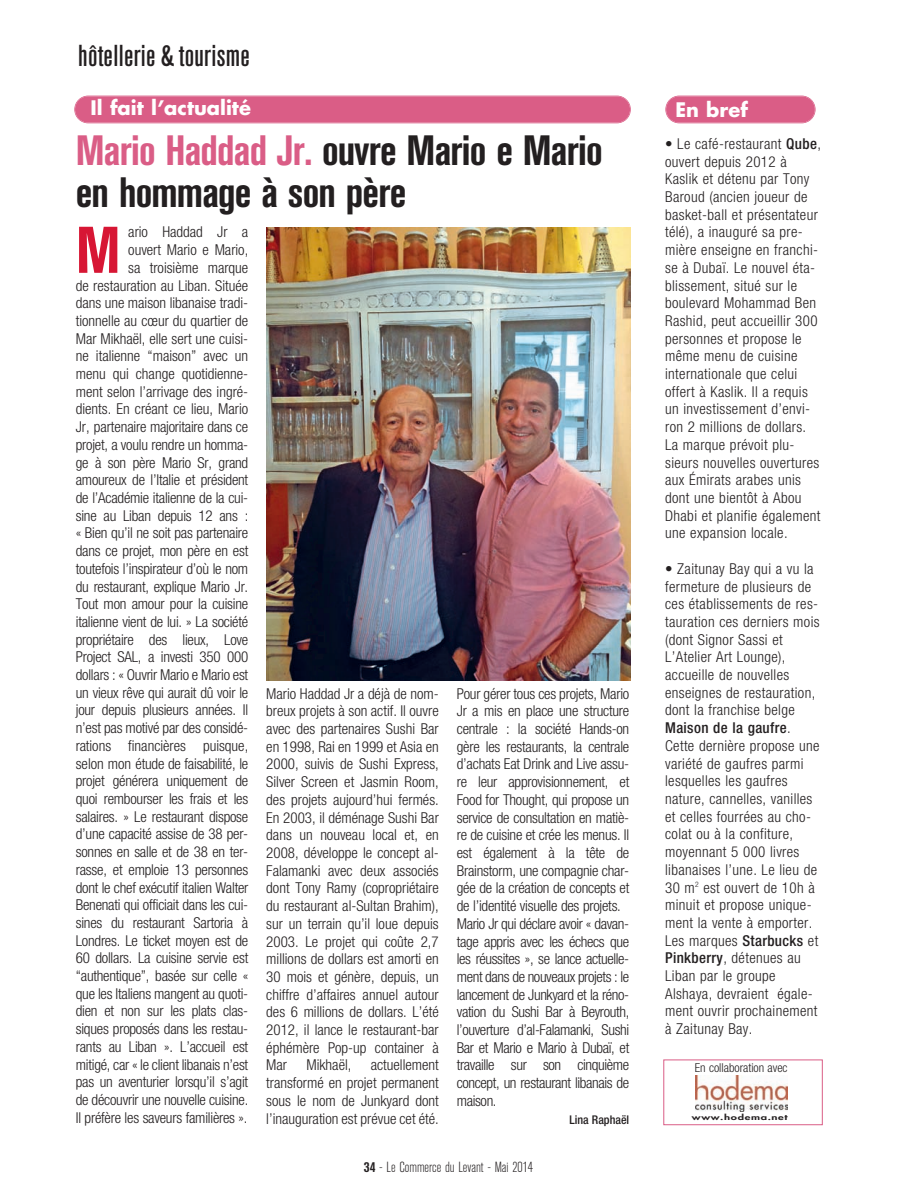
<style>
.page{position:relative;width:897px;height:1195px;background:#fff}
.page>*{position:absolute;margin:0;border:0;box-sizing:border-box;transform-origin:0 0}
.t1{font:700 condensed 65.25px "Akzidenz Grotesk BE";color:#d71634}
.t2{font:700 condensed 42px/42px "Akzidenz Grotesk BE";letter-spacing:-.02em;color:#231f20}
.t3{font:500 condensed 30px "Akzidenz Grotesk BE";letter-spacing:.01em;color:#231f20}
.t4{font:700 19.5px "Futura";color:#fff}
.t5{font:300 condensed 15px/17.7px "Helvetica Neue";letter-spacing:-.015em;color:#231f20;text-align:justify}
.t6{font:300 condensed 15px/17.7px "Helvetica Neue";letter-spacing:.025em;color:#231f20}
.t7{font:300 condensed 14.55px "Akzidenz Grotesk BE";color:#231f20}
.t8{font:300 condensed 12.3px "Helvetica Neue";color:#231f20}
.t9{font:500 condensed 12px "Helvetica Neue";color:#231f20}
.t10{font:800 7.5px "Futura";letter-spacing:.06em;color:#231f20;scale:1.5 1}
.s1{color:#da5d86}
.s2{font-weight:700}
.s3{font-weight:500}
</style>
<div class="page">
<div style="left:666px;top:96px;width:149px;height:27px;background:#da5d86;border-radius:13px"></div>
<div style="left:665px;top:96px;width:151px;height:27px;border:2px solid #da5d86;border-radius:14px"></div>
<div style="left:75px;top:96px;width:555px;height:27px;background:#da5d86;border-radius:13px"></div>
<div style="left:74px;top:96px;width:557px;height:27px;border:2px solid #da5d86;border-radius:14px"></div>
<img style="left:266px;top:228px;width:365px;height:452px">
<div style="left:663px;top:1059px;width:160px;height:66px;border:1px solid #da5d86"></div>
<img style="left:695px;top:1075px;width:93px;height:36px">
<h3 class="t3" style="left:78px;top:44px;width:173px">hôtellerie &amp; tourisme</h3>
<h3 class="t4" style="left:91px;top:99px;width:162px">Il fait l’actualité</h3>
<h2 class="t2" style="left:76px;top:133px;width:528px"><span class="s1">Mario Haddad Jr.</span> ouvre Mario e Mario en hommage à son père</h2>
<p class="t5" style="left:76px;top:224px;width:174px;text-align:right">ario Haddad Jr a<br>ouvert Mario e Mario,<br>sa troisième marque<br>de restauration au Liban. Située dans une maison libanaise tradi&shy;tionnelle au cœur du quartier de<br>Mar Mikhaël, elle sert une cuisi&shy;ne italienne “maison” avec un menu qui change quotidienne&shy;ment selon l’arrivage des ingré&shy;dients. En créant ce lieu, Mario<br>Jr, partenaire majoritaire dans ce projet, a voulu rendre un homma&shy;ge à son père Mario Sr, grand amoureux de l’Italie et président de l’Académie italienne de la cui&shy;sine au Liban depuis 12 ans : « Bien qu’il ne soit pas partenaire dans ce projet, mon père en est toutefois l’inspirateur d’où le nom du restaurant, explique Mario Jr.<br>Tout mon amour pour la cuisine italienne vient de lui. » La société propriétaire des lieux, Love<br>Project SAL, a investi 350 000 dollars : « Ouvrir Mario e Mario est un vieux rêve qui aurait dû voir le jour depuis plusieurs années. Il n’est pas motivé par des considé&shy;rations financières puisque, selon mon étude de faisabilité, le projet générera uniquement de quoi rembourser les frais et les salaires. » Le restaurant dispose d’une capacité assise de 38 per&shy;sonnes en salle et de 38 en ter&shy;rasse, et emploie 13 personnes dont le chef exécutif italien Walter<br>Benenati qui officiait dans les cui&shy;sines du restaurant Sartoria à<br>Londres. Le ticket moyen est de<br>60 dollars. La cuisine servie est “authentique”, basée sur celle « que les Italiens mangent au quoti&shy;dien et non sur les plats clas&shy;siques proposés dans les restau&shy;rants au Liban ». L’accueil est mitigé, car « le client libanais n’est pas un aventurier lorsqu’il s’agit de découvrir une nouvelle cuisine.<br>Il préfère les saveurs familières ».</p>
<h1 class="t1" style="left:76px;top:227px;width:46px">M</h1>
<p class="t5" style="left:266px;top:686px;width:174px">Mario Haddad Jr a déjà de nom&shy;breux projets à son actif. Il ouvre avec des partenaires Sushi Bar en 1998, Rai en 1999 et Asia en 2000, suivis de Sushi Express, Silver Screen et Jasmin Room, des projets aujourd’hui fermés.<br>En 2003, il déménage Sushi Bar dans un nouveau local et, en 2008, développe le concept al-Falamanki avec deux associés dont Tony Ramy (copropriétaire du restaurant al-Sultan Brahim), sur un terrain qu’il loue depuis 2003. Le projet qui coûte 2,7 millions de dollars est amorti en 30 mois et génère, depuis, un chiffre d’affaires annuel autour des 6 millions de dollars. L’été 2012, il lance le restaurant-bar éphémère Pop-up container à Mar</p>
<p class="t5" style="left:306px;top:1057px;width:46px">Mikhaël,</p>
<p class="t5" style="left:266px;top:1057px;width:174px;text-indent:104px">actuellement transformé en projet permanent sous le nom de Junkyard dont l’inauguration est prévue cet été.</p>
<p class="t5" style="left:457px;top:686px;width:174px;text-align:left">Pour gérer tous ces projets, Mario<br>Jr a mis en place une structure centrale : la société Hands-on gère les restaurants, la centrale d’achats Eat Drink and Live assu&shy;re leur approvisionnement, et<br>Food for Thought, qui propose un service de consultation en matiè&shy;re de cuisine et crée les menus. Il est également à la tête de<br>Brainstorm, une compagnie char&shy;gée de la création de concepts et de l’identité visuelle des projets.<br>Mario Jr qui déclare avoir « davan&shy;tage appris avec les échecs que les réussites », se lance actuelle&shy;ment dans de nouveaux projets : le lancement de Junkyard et la réno&shy;vation du Sushi Bar à Beyrouth, l’ouverture d’al-Falamanki, Sushi<br>Bar et Mario e Mario à Dubaï, et travaille sur son cinquième concept, un restaurant libanais de maison.</p>
<p class="t9" style="left:569px;top:1115px;width:61px">Lina Raphaël</p>
<p class="t7" style="left:364px;top:1161px;width:171px"><span class="s2">34</span> - Le Commerce du Levant - Mai 2014</p>
<h3 class="t4" style="left:675px;top:101px;width:74px">En bref</h3>
<p class="t6" style="left:665px;top:136px;width:157px">• Le café-restaurant <span class="s3">Qube</span>, ouvert depuis 2012 à<br>Kaslik et détenu par Tony<br>Baroud (ancien joueur de basket-ball et présentateur télé), a inauguré sa pre&shy;mière enseigne en franchi&shy;se à Dubaï. Le nouvel éta&shy;blissement, situé sur le boulevard Mohammad Ben<br>Rashid, peut accueillir 300 personnes et propose le même menu de cuisine internationale que celui offert à Kaslik. Il a requis un investissement d’envi&shy;ron 2 millions de dollars.<br>La marque prévoit plu&shy;sieurs nouvelles ouvertures aux Émirats arabes unis dont une bientôt à Abou<br>Dhabi et planifie également une expansion locale.</p>
<p class="t6" style="left:665px;top:561px;width:156px">• Zaitunay Bay qui a vu la fermeture de plusieurs de ces établissements de res&shy;tauration ces derniers mois (dont Signor Sassi et<br>L’Atelier Art Lounge), accueille de nouvelles enseignes de restauration, dont la franchise belge<br><span class="s3">Maison de la gaufre</span>.<br>Cette dernière propose une variété de gaufres parmi lesquelles les gaufres nature, cannelles, vanilles et celles fourrées au cho&shy;colat ou à la confiture, moyennant 5 000 livres libanaises l’une. Le lieu de<br>30 m<sup>2</sup> est ouvert de 10h à minuit et propose unique&shy;ment la vente à emporter.<br>Les marques <span class="s3">Starbucks</span> et<br><span class="s3">Pinkberry</span>, détenues au<br>Liban par le groupe<br>Alshaya, devraient égale&shy;ment ouvrir prochainement à Zaitunay Bay.</p>
<p class="t8" style="left:695px;top:1062px;width:94px">En collaboration avec</p>
<p class="t10" style="left:692px;top:1113px;width:65px">www.hodema.net</p>
</div>
